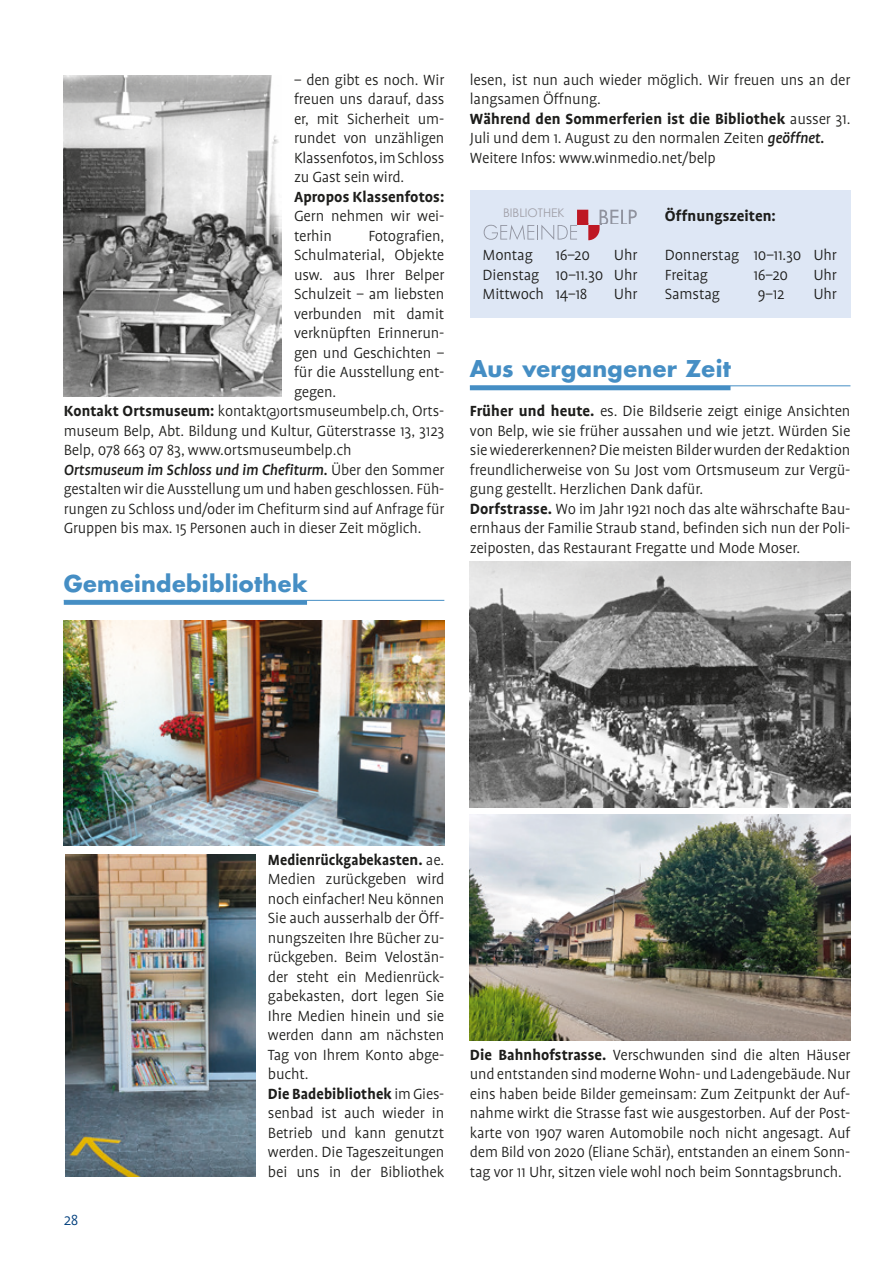
<style>
.page{position:relative;width:893px;height:1263px;background:#fff}
.page>*{position:absolute;margin:0;border:0;box-sizing:border-box;transform-origin:0 0}
.t1{font:700 22.5px "Futura";letter-spacing:.015em;color:#458ec4}
.t2{font:300 16.8px/19.5px "Profile";letter-spacing:-.01em;color:#1d1d1b}
.t3{font:italic 500 16.8px "Profile";letter-spacing:-.01em;color:#1d1d1b}
.t4{font:700 16.8px "Profile";letter-spacing:.005em;color:#1d1d1b}
.t5{font:300 16.8px "Profile";color:#003f7d}
.t6{font:11.85px "Century Gothic";color:#a09fa7}
.t7{font:8.85px "Arial";color:#90939f}
.s1{font-weight:700}
.s2{font-weight:300;font-style:normal}
.s3{font-weight:500;font-style:italic}
</style>
<div class="page">
<div style="left:64px;top:600px;width:243px;height:5px;background:#458ec4"></div>
<hr style="left:64px;top:600px;width:380px;height:1px;background:#458ec4">
<img style="left:64px;top:620px;width:380px;height:225px">
<hr style="left:470px;top:386px;width:260px;height:4px;background:#458ec4">
<hr style="left:470px;top:386px;width:380px;height:1px;background:#458ec4">
<img style="left:66px;top:855px;width:189px;height:322px">
<div style="left:470px;top:190px;width:380px;height:128px;background:#dee7f5"></div>
<svg style="left:483px;top:209px;width:154px;height:32px"></svg>
<img style="left:64px;top:75px;width:217px;height:322px">
<img style="left:470px;top:561px;width:380px;height:247px">
<img style="left:470px;top:815px;width:380px;height:225px">
<p class="t2" style="left:294px;top:70px;width:152px;text-align:justify">– den gibt es noch. Wir freuen uns darauf, dass er, mit Sicherheit um&shy;rundet von unzähligen Klassenfotos, im Schloss zu Gast sein wird.</p>
<p class="t4" style="left:294px;top:187px;width:152px">Apropos Klassenfotos:</p>
<p class="t2" style="left:294px;top:206px;width:152px">Gern nehmen wir wei&shy;terhin</p>
<p class="t2" style="left:368px;top:226px;width:77px">Fotografien,</p>
<p class="t2" style="left:294px;top:245px;width:152px">Schulmaterial, Objekte</p>
<p class="t2" style="left:294px;top:265px;width:152px">usw. aus Ihrer Belper</p>
<p class="t2" style="left:294px;top:284px;width:152px">Schulzeit – am liebsten</p>
<p class="t2" style="left:294px;top:304px;width:152px">verbunden mit damit</p>
<p class="t2" style="left:294px;top:323px;width:152px">verknüpften Erinnerun-</p>
<p class="t2" style="left:294px;top:343px;width:152px">gen und Geschichten –</p>
<p class="t2" style="left:294px;top:362px;width:152px">für die Ausstellung ent-</p>
<p class="t2" style="left:294px;top:382px;width:44px">gegen.</p>
<p class="t2" style="left:64px;top:401px;width:382px"><span class="s1">Kontakt Ortsmuseum:</span> kontakt@ortsmuseumbelp.ch, Orts-</p>
<p class="t2" style="left:64px;top:421px;width:382px">museum Belp, Abt. Bildung und Kultur, Güterstrasse 13, 3123</p>
<p class="t2" style="left:64px;top:440px;width:289px">Belp, 078 663 07 83, www.ortsmuseumbelp.ch</p>
<p class="t3" style="left:64px;top:461px;width:382px">Ortsmuseum im Schloss und im Chefiturm. <span class="s2">Über den Sommer</span></p>
<p class="t2" style="left:64px;top:479px;width:382px">gestalten wir die Ausstellung um und haben geschlossen. Füh-</p>
<p class="t2" style="left:64px;top:499px;width:382px">rungen zu Schloss und/oder im Chefiturm sind auf Anfrage für</p>
<p class="t2" style="left:64px;top:518px;width:359px">Gruppen bis max. 15 Personen auch in dieser Zeit möglich.</p>
<h1 class="t1" style="left:64px;top:567px;width:245px">Gemeindebibliothek</h1>
<p class="t2" style="left:470px;top:70px;width:382px">lesen, ist nun auch wieder möglich. Wir freuen uns an der langsamen Öffnung.<br><span class="s1">Während den Sommerferien ist die Bibliothek</span> ausser 31.<br>Juli und dem 1. August zu den normalen Zeiten <span class="s3">geöffnet.<br></span>Weitere Infos: www.winmedio.net/belp</p>
<p class="t6" style="left:503px;top:205px;width:63px">BIBLIOTHEK</p>
<p class="t7" style="left:513px;top:207px;width:59px">GIESSENBAD</p>
<p class="t4" style="left:665px;top:207px;width:113px">Öffnungszeiten:</p>
<p class="t2" style="left:483px;top:245px;width:52px">Montag</p>
<p class="t2" style="left:555px;top:245px;width:36px">16–20</p>
<p class="t2" style="left:614px;top:245px;width:25px">Uhr</p>
<p class="t2" style="left:665px;top:245px;width:174px">Donnerstag 10–11.30 Uhr</p>
<p class="t2" style="left:483px;top:265px;width:156px">Dienstag 10–11.30 Uhr</p>
<p class="t2" style="left:665px;top:265px;width:45px">Freitag</p>
<p class="t2" style="left:753px;top:265px;width:36px">16–20</p>
<p class="t2" style="left:813px;top:265px;width:25px">Uhr</p>
<p class="t2" style="left:483px;top:284px;width:106px">Mittwoch 14–18</p>
<p class="t2" style="left:614px;top:284px;width:25px">Uhr</p>
<p class="t2" style="left:665px;top:284px;width:57px">Samstag</p>
<p class="t2" style="left:758px;top:284px;width:28px">9–12</p>
<p class="t2" style="left:813px;top:284px;width:25px">Uhr</p>
<h1 class="t1" style="left:470px;top:353px;width:263px">Aus vergangener Zeit</h1>
<p class="t2" style="left:470px;top:401px;width:382px"><span class="s1">Früher und heute.</span> es. Die Bildserie zeigt einige Ansichten von Belp, wie sie früher aussahen und wie jetzt. Würden Sie sie wiedererkennen? Die meisten Bilder wurden der Redaktion freundlicherweise von Su Jost vom Ortsmuseum zur Vergü&shy;gung gestellt. Herzlichen Dank dafür.<br><span class="s1">Dorfstrasse.</span> Wo im Jahr 1921 noch das alte währschafte Bau&shy;ernhaus der Familie Straub stand, befinden sich nun der Poli&shy;zeiposten, das Restaurant Fregatte und Mode Moser.</p>
<p class="t5" style="left:64px;top:1211px;width:16px">28</p>
<p class="t2" style="left:268px;top:850px;width:178px"><span class="s1">Medienrückgabekasten.</span> ae.<br>Medien zurückgeben wird noch einfacher! Neu können<br>Sie auch ausserhalb der Öff&shy;nungszeiten Ihre Bücher zu&shy;rückgeben. Beim Velostän&shy;der steht ein Medienrück&shy;gabekasten, dort legen Sie<br>Ihre Medien hinein und sie werden dann am nächsten<br>Tag von Ihrem Konto abge&shy;bucht.<br><span class="s1">Die Badebibliothek</span> im Gies&shy;senbad ist auch wieder in<br>Betrieb und kann genutzt werden. Die Tageszeitungen bei uns in der Bibliothek</p>
<p class="t2" style="left:470px;top:1045px;width:382px;text-align:justify"><span class="s1">Die Bahnhofstrasse.</span> Verschwunden sind die alten Häuser und entstanden sind moderne Wohn- und Ladengebäude. Nur eins haben beide Bilder gemeinsam: Zum Zeitpunkt der Auf&shy;nahme wirkt die Strasse fast wie ausgestorben. Auf der Post&shy;karte von 1907 waren Automobile noch nicht angesagt. Auf dem Bild von 2020 (Eliane Schär), entstanden an einem Sonn&shy;tag vor 11 Uhr, sitzen viele wohl noch beim Sonntagsbrunch.</p>
</div>
